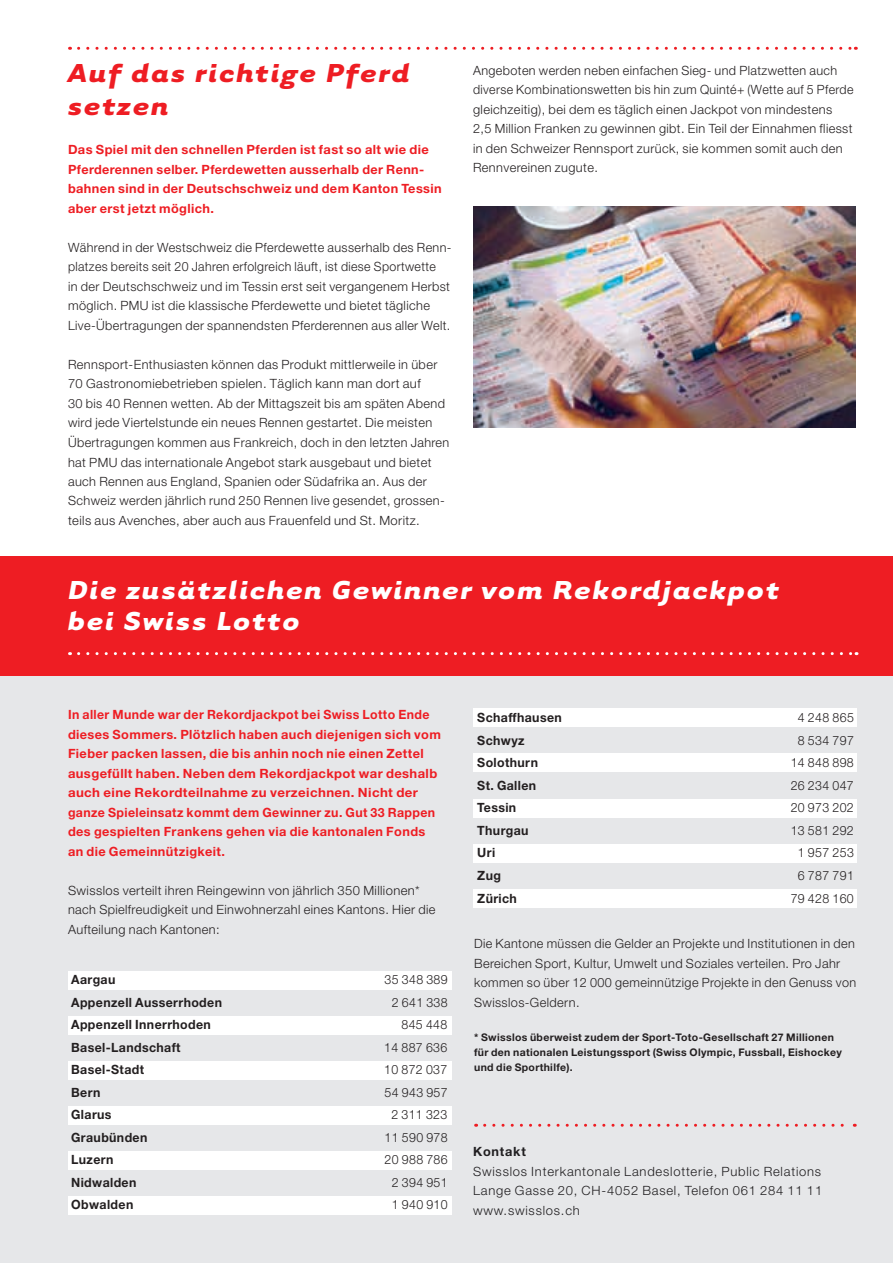
<style>
.page{position:relative;width:893px;height:1263px;background:#fff}
.page>*{position:absolute;margin:0;border:0;box-sizing:border-box;transform-origin:0 0}
.t1{font:italic 700 30px/31.5px "Tarzana Wide";letter-spacing:.05em;color:#fff}
.t2{font:italic 700 30px/33px "Tarzana Wide";letter-spacing:.05em;color:#ee1d23}
.t3{font:300 12.75px/19.5px "Helvetica Neue";letter-spacing:.03em;color:#231f20}
.t4{font:700 12.75px/19.5px "Helvetica Neue";letter-spacing:.03em;color:#ee1d23}
.t5{font:700 12.75px "Helvetica Neue";letter-spacing:.03em;color:#231f20}
.t6{font:300 12.75px/19.5px "Helvetica Neue";letter-spacing:.06em;color:#201e20;text-align:justify}
.t7{font:700 12.75px "Helvetica Neue";letter-spacing:.06em;color:#201e20}
.t8{font:700 10.5px/15px "Helvetica Neue";letter-spacing:.03em;color:#231f20}
</style>
<div class="page">
<div style="left:0;top:567px;width:893px;height:696px;background:#e6e7e9"></div>
<div style="left:68px;top:972px;width:384px;height:18px;background:#fff"></div>
<div style="left:473px;top:844px;width:384px;height:18px;background:#fff"></div>
<div style="left:473px;top:889px;width:384px;height:18px;background:#fff"></div>
<div style="left:68px;top:1016px;width:384px;height:19px;background:#fff"></div>
<div style="left:68px;top:1196px;width:384px;height:18px;background:#fff"></div>
<div style="left:68px;top:1061px;width:384px;height:18px;background:#fff"></div>
<div style="left:473px;top:708px;width:384px;height:18px;background:#fff"></div>
<div style="left:68px;top:1106px;width:384px;height:18px;background:#fff"></div>
<div style="left:473px;top:753px;width:384px;height:18px;background:#fff"></div>
<div style="left:68px;top:1151px;width:384px;height:19px;background:#fff"></div>
<div style="left:473px;top:799px;width:384px;height:18px;background:#fff"></div>
<svg style="left:79px;top:47px;width:777px;height:3px"></svg>
<svg style="left:485px;top:1124px;width:370px;height:3px"></svg>
<img style="left:473px;top:206px;width:383px;height:221px">
<div style="left:0;top:557px;width:893px;height:119px;background:#ee1d23"></div>
<svg style="left:79px;top:652px;width:778px;height:3px"></svg>
<h1 class="t2" style="left:68px;top:55px;width:344px">Auf das richtige Pferd setzen</h1>
<p class="t4" style="left:68px;top:140px;width:375px">Das Spiel mit den schnellen Pferden ist fast so alt wie die Pferderennen selber. Pferdewetten ausserhalb der Renn&shy;bahnen sind in der Deutschschweiz und dem Kanton Tessin aber erst jetzt möglich.</p>
<p class="t3" style="left:68px;top:237px;width:385px">Während in der Westschweiz die Pferdewette ausserhalb des Renn&shy;platzes bereits seit 20 Jahren erfolgreich läuft, ist diese Sportwette<br>in der Deutschschweiz und im Tessin erst seit vergangenem Herbst möglich. PMU ist die klassische Pferdewette und bietet tägliche Live-Übertragungen der spannendsten Pferderennen aus aller Welt.</p>
<p class="t3" style="left:68px;top:354px;width:383px">Rennsport-Enthusiasten können das Produkt mittlerweile in über 70 Gastronomiebetrieben spielen. Täglich kann man dort auf<br>30 bis 40 Rennen wetten. Ab der Mittagszeit bis am späten Abend wird jede Viertelstunde ein neues Rennen gestartet. Die meisten Übertragungen kommen aus Frankreich, doch in den letzten Jahren hat PMU das internationale Angebot stark ausgebaut und bietet auch Rennen aus England, Spanien oder Südafrika an. Aus der Schweiz werden jährlich rund 250 Rennen live gesendet, grossen&shy;teils aus Avenches, aber auch aus Frauenfeld und St. Moritz.</p>
<p class="t3" style="left:473px;top:60px;width:382px">Angeboten werden neben einfachen Sieg- und Platzwetten auch diverse Kombinationswetten bis hin zum Quinté+ (Wette auf 5 Pferde gleichzeitig), bei dem es täglich einen Jackpot von mindestens 2,5 Million Franken zu gewinnen gibt. Ein Teil der Einnahmen fliesst in den Schweizer Rennsport zurück, sie kommen somit auch den Rennvereinen zugute.</p>
<h1 class="t1" style="left:68px;top:572px;width:713px">Die zusätzlichen Gewinner vom Rekordjackpot bei Swiss Lotto</h1>
<p class="t4" style="left:68px;top:704px;width:374px">In aller Munde war der Rekordjackpot bei Swiss Lotto Ende dieses Sommers. Plötzlich haben auch diejenigen sich vom Fieber packen lassen, die bis anhin noch nie einen Zettel ausgefüllt haben. Neben dem Rekordjackpot war deshalb auch eine Rekordteilnahme zu verzeichnen. Nicht der ganze Spieleinsatz kommt dem Gewinner zu. Gut 33 Rappen des gespielten Frankens gehen via die kantonalen Fonds an die Gemeinnützigkeit.</p>
<p class="t3" style="left:68px;top:880px;width:369px">Swisslos verteilt ihren Reingewinn von jährlich 350 Millionen* nach Spielfreudigkeit und Einwohnerzahl eines Kantons. Hier die<br>Aufteilung nach Kantonen:</p>
<p class="t5" style="left:71px;top:972px;width:46px">Aargau</p>
<p class="t3" style="left:385px;top:969px;width:65px">35 348 389</p>
<p class="t5" style="left:71px;top:994px;width:152px">Appenzell Ausserrhoden</p>
<p class="t3" style="left:392px;top:992px;width:57px">2 641 338</p>
<p class="t5" style="left:71px;top:1017px;width:141px">Appenzell Innerrhoden</p>
<p class="t3" style="left:401px;top:1014px;width:47px">845 448</p>
<p class="t5" style="left:71px;top:1039px;width:111px">Basel-Landschaft</p>
<p class="t3" style="left:384px;top:1037px;width:65px">14 887 636</p>
<p class="t5" style="left:71px;top:1062px;width:74px">Basel-Stadt</p>
<p class="t3" style="left:384px;top:1059px;width:65px">10 872 037</p>
<p class="t5" style="left:71px;top:1084px;width:31px">Bern</p>
<p class="t3" style="left:385px;top:1082px;width:65px">54 943 957</p>
<p class="t5" style="left:71px;top:1107px;width:42px">Glarus</p>
<p class="t3" style="left:391px;top:1104px;width:57px">2 311 323</p>
<p class="t5" style="left:71px;top:1129px;width:78px">Graubünden</p>
<p class="t3" style="left:385px;top:1127px;width:65px">11 590 978</p>
<p class="t5" style="left:71px;top:1152px;width:44px">Luzern</p>
<p class="t3" style="left:385px;top:1149px;width:65px">20 988 786</p>
<p class="t5" style="left:71px;top:1174px;width:67px">Nidwalden</p>
<p class="t3" style="left:392px;top:1172px;width:57px">2 394 951</p>
<p class="t5" style="left:71px;top:1197px;width:64px">Obwalden</p>
<p class="t3" style="left:392px;top:1194px;width:57px">1 940 910</p>
<p class="t5" style="left:477px;top:710px;width:86px">Schaffhausen</p>
<p class="t3" style="left:798px;top:708px;width:57px">4 248 865</p>
<p class="t5" style="left:477px;top:732px;width:49px">Schwyz</p>
<p class="t3" style="left:798px;top:730px;width:57px">8 534 797</p>
<p class="t5" style="left:477px;top:755px;width:62px">Solothurn</p>
<p class="t3" style="left:791px;top:753px;width:65px">14 848 898</p>
<p class="t5" style="left:477px;top:777px;width:60px">St. Gallen</p>
<p class="t3" style="left:791px;top:775px;width:65px">26 234 047</p>
<p class="t5" style="left:477px;top:800px;width:40px">Tessin</p>
<p class="t3" style="left:791px;top:798px;width:65px">20 973 202</p>
<p class="t5" style="left:477px;top:822px;width:53px">Thurgau</p>
<p class="t3" style="left:791px;top:820px;width:65px">13 581 292</p>
<p class="t5" style="left:477px;top:845px;width:19px">Uri</p>
<p class="t3" style="left:798px;top:843px;width:57px">1 957 253</p>
<p class="t5" style="left:477px;top:867px;width:25px">Zug</p>
<p class="t3" style="left:798px;top:865px;width:57px">6 787 791</p>
<p class="t5" style="left:477px;top:890px;width:41px">Zürich</p>
<p class="t3" style="left:791px;top:888px;width:65px">79 428 160</p>
<p class="t3" style="left:474px;top:933px;width:384px">Die Kantone müssen die Gelder an Projekte und Institutionen in den Bereichen Sport, Kultur, Umwelt und Soziales verteilen. Pro Jahr kommen so über 12 000 gemeinnützige Projekte in den Genuss von Swisslos-Geldern.</p>
<p class="t8" style="left:474px;top:1030px;width:369px">* Swisslos überweist zudem der Sport-Toto-Gesellschaft 27 Millionen für den nationalen Leistungssport (Swiss Olympic, Fussball, Eishockey und die Sporthilfe).</p>
<p class="t7" style="left:473px;top:1144px;width:54px">Kontakt</p>
<p class="t6" style="left:473px;top:1161px;width:351px">Swisslos Interkantonale Landeslotterie, Public Relations Lange Gasse 20, CH-4052 Basel, Telefon 061 284 11 11 www.swisslos.ch</p>
</div>
